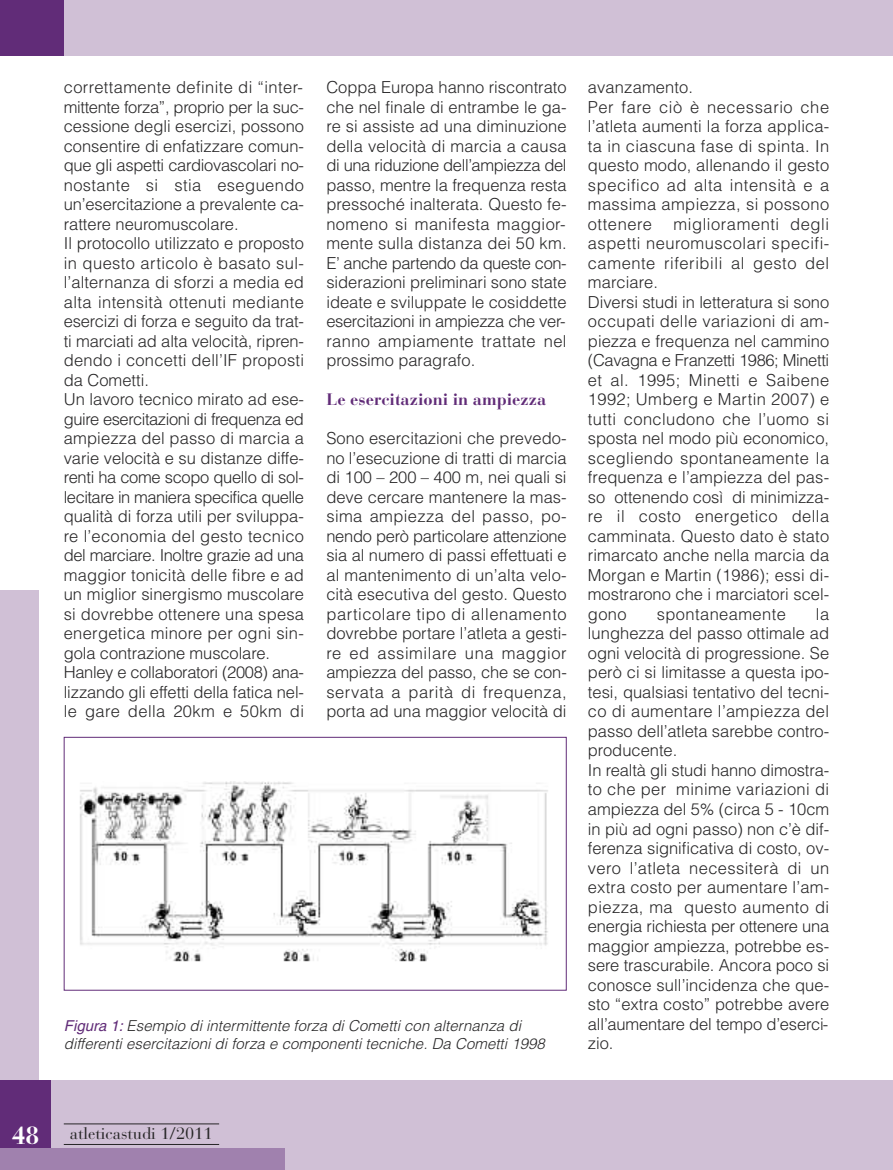
<style>
.page{position:relative;width:893px;height:1170px;background:#fff}
.page>*{position:absolute;margin:0;border:0;box-sizing:border-box;transform-origin:0 0}
.t1{font:700 24.75px "Bauer Bodoni";color:#fff}
.t2{font:300 16.5px/19.5px "Helvetica";color:#272627}
.t3{font:300 16.5px/19.5px "Helvetica";letter-spacing:.025em;color:#272627}
.t4{font:700 16.5px "Bauer Bodoni";color:#612c78}
.t5{font:16.5px "Bauer Bodoni";color:#272627}
.t6{font:italic 300 15px/18px "Helvetica";letter-spacing:.005em;color:#272627}
.s1{font-weight:400;color:#612c78}
</style>
<div class="page">
<div style="left:0;top:591px;width:38px;height:493px;background:#d0c0d6"></div>
<div style="left:0;top:0;width:893px;height:55px;background:#d0c0d6"></div>
<div style="left:0;top:1080px;width:893px;height:89px;background:#d0c0d6"></div>
<div style="left:0;top:0;width:64px;height:55px;background:#612c78"></div>
<div style="left:0;top:1080px;width:51px;height:68px;background:#612c78"></div>
<div style="left:0;top:1148px;width:285px;height:21px;background:#a081ae"></div>
<hr style="left:64px;top:1143px;width:155px;height:1px;background:#272627">
<hr style="left:64px;top:1123px;width:155px;height:1px;background:#272627">
<img style="left:80px;top:781px;width:468px;height:181px">
<div style="left:64px;top:737px;width:503px;height:253px;border:1px solid #612c78"></div>
<p class="t2" style="left:64px;top:78px;width:242px">correttamente definite di “inter&shy;mittente forza”, proprio per la suc&shy;cessione degli esercizi, possono consentire di enfatizzare comun&shy;que gli aspetti cardiovascolari no&shy;nostante si stia eseguendo un’esercitazione a prevalente ca&shy;rattere neuromuscolare.<br>Il protocollo utilizzato e proposto in questo articolo è basato sul&shy;l’alternanza di sforzi a media ed alta intensità ottenuti mediante esercizi di forza e seguito da trat&shy;ti marciati ad alta velocità, ripren&shy;dendo i concetti dell’IF proposti da Cometti.<br>Un lavoro tecnico mirato ad ese&shy;guire esercitazioni di frequenza ed ampiezza del passo di marcia a varie velocità e su distanze diffe&shy;renti ha come scopo quello di sol&shy;lecitare in maniera specifica quelle qualità di forza utili per sviluppa&shy;re l’economia del gesto tecnico del marciare. Inoltre grazie ad una maggior tonicità delle fibre e ad un miglior sinergismo muscolare si dovrebbe ottenere una spesa energetica minore per ogni sin&shy;gola contrazione muscolare.<br>Hanley e collaboratori (2008) ana&shy;lizzando gli effetti della fatica nel&shy;le gare della 20km e 50km di</p>
<p class="t2" style="left:326px;top:78px;width:242px;text-align:justify">Coppa Europa hanno riscontrato che nel finale di entrambe le ga&shy;re si assiste ad una diminuzione della velocità di marcia a causa di una riduzione dell’ampiezza del passo, mentre la frequenza resta pressoché inalterata. Questo fe&shy;nomeno si manifesta maggior&shy;mente sulla distanza dei 50 km.<br>E’ anche partendo da queste con&shy;siderazioni preliminari sono state ideate e sviluppate le cosiddette esercitazioni in ampiezza che ver&shy;ranno ampiamente trattate nel prossimo paragrafo.</p>
<p class="t4" style="left:326px;top:393px;width:221px">Le esercitazioni in ampiezza</p>
<p class="t2" style="left:326px;top:429px;width:242px;text-align:justify">Sono esercitazioni che prevedo&shy;no l’esecuzione di tratti di marcia di 100 – 200 – 400 m, nei quali si deve cercare mantenere la mas&shy;sima ampiezza del passo, po&shy;nendo però particolare attenzione sia al numero di passi effettuati e al mantenimento di un’alta velo&shy;cità esecutiva del gesto. Questo particolare tipo di allenamento dovrebbe portare l’atleta a gesti&shy;re ed assimilare una maggior ampiezza del passo, che se con&shy;servata a parità di frequenza, porta ad una maggior velocità di</p>
<p class="t6" style="left:64px;top:1016px;width:483px"><span class="s1">Figura 1:</span> Esempio di intermittente forza di Cometti con alternanza di differenti esercitazioni di forza e componenti tecniche. Da Cometti 1998</p>
<p class="t3" style="left:588px;top:78px;width:243px">avanzamento.<br>Per fare ciò è necessario che l’atleta aumenti la forza applica&shy;ta in ciascuna fase di spinta. In questo modo, allenando il gesto specifico ad alta intensità e a massima ampiezza, si possono ottenere</p>
<p class="t2" style="left:588px;top:214px;width:243px;text-indent:86px">miglioramenti degli aspetti neuromuscolari specifi&shy;camente riferibili al gesto del marciare.<br>Diversi studi in letteratura si sono occupati delle variazioni di am&shy;piezza e frequenza nel cammino (Cavagna e Franzetti 1986; Minetti et al. 1995; Minetti e Saibene<br>1992; Umberg e Martin 2007) e tutti concludono che l’uomo si sposta nel modo più economico, scegliendo spontaneamente la frequenza e l’ampiezza del pas&shy;so ottenendo così di minimizza&shy;re il costo energetico della camminata. Questo dato è stato rimarcato anche nella marcia da<br>Morgan e Martin (1986); essi di&shy;mostrarono che i marciatori scel&shy;gono</p>
<p class="t2" style="left:588px;top:604px;width:243px;text-indent:228px">la lunghezza del passo ottimale ad ogni velocità di progressione. Se però ci si limitasse a questa ipo&shy;tesi, qualsiasi tentativo del tecni&shy;co di aumentare l’ampiezza del passo dell’atleta sarebbe contro&shy;producente.<br>In realtà gli studi hanno dimostra&shy;to che per minime variazioni di ampiezza del 5% (circa 5 - 10cm in più ad ogni passo) non c’è dif&shy;ferenza significativa di costo, ov&shy;vero l’atleta necessiterà di un extra costo per aumentare l’am&shy;piezza, ma questo aumento di energia richiesta per ottenere una maggior ampiezza, potrebbe es&shy;sere trascurabile. Ancora poco si conosce sull’incidenza che que&shy;sto “extra costo” potrebbe avere all’aumentare del tempo d’eserci&shy;zio.</p>
<p class="t3" style="left:657px;top:604px;width:130px">spontaneamente</p>
<h1 class="t1" style="left:12px;top:1126px;width:29px">48</h1>
<p class="t5" style="left:70px;top:1127px;width:144px">atleticastudi 1/2011</p>
</div>
